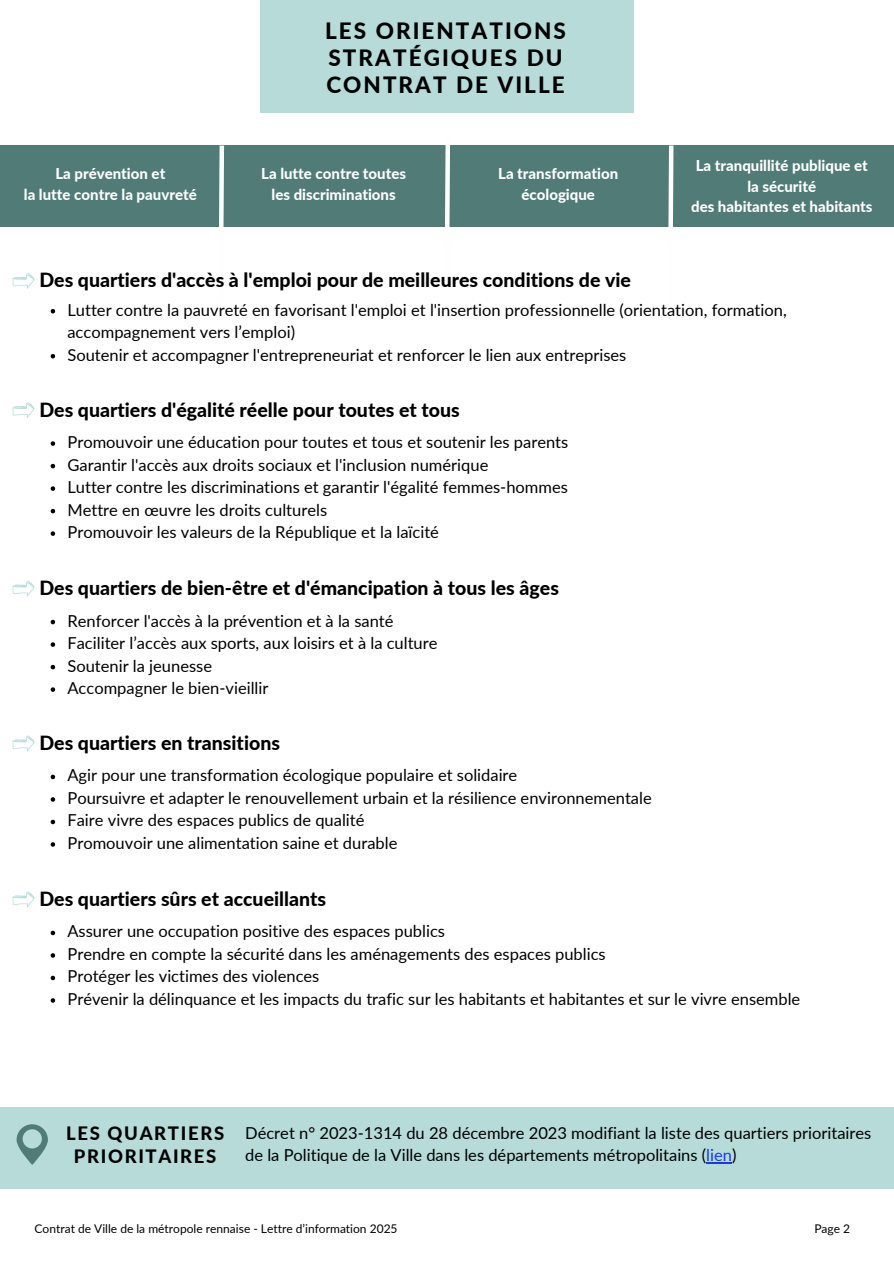
<style>
.page{position:relative;width:894px;height:1264px;background:#fff}
.page>*{position:absolute;margin:0;border:0;box-sizing:border-box;transform-origin:0 0}
.t1{font:800 22.5px/27px "Lato";letter-spacing:.09em;color:#000}
.t2{font:800 19.5px "Lato";color:#000}
.t3{font:800 18.45px/22.5px "Lato";letter-spacing:.09em;color:#000;text-align:center}
.t4{font:16.5px/22.5px "Lato";color:#000}
.t5{font:800 15px/20.2px "Lato";color:#fefefe;text-align:center}
.t6{font:12px "Lato";color:#000}
.s1{color:#183aee}
</style>
<div class="page">
<div style="left:260px;top:0;width:373px;height:113px;background:#b6dbd9"></div>
<div style="left:0;top:146px;width:893px;height:81px;background:#517b77"></div>
<svg style="left:442px;top:145px;width:10px;height:82px"></svg>
<svg style="left:216px;top:145px;width:10px;height:82px"></svg>
<svg style="left:665px;top:145px;width:10px;height:82px"></svg>
<svg style="left:12px;top:273px;width:22px;height:16px"></svg>
<svg style="left:12px;top:402px;width:22px;height:16px"></svg>
<svg style="left:12px;top:580px;width:22px;height:16px"></svg>
<svg style="left:12px;top:735px;width:22px;height:16px"></svg>
<svg style="left:12px;top:891px;width:22px;height:16px"></svg>
<div style="left:0;top:1107px;width:893px;height:81px;background:#b6dbd9"></div>
<svg style="left:17px;top:1124px;width:31px;height:40px"></svg>
<svg style="left:51px;top:309px;width:4px;height:4px"></svg>
<svg style="left:51px;top:354px;width:4px;height:4px"></svg>
<svg style="left:51px;top:441px;width:4px;height:5px"></svg>
<svg style="left:51px;top:464px;width:4px;height:4px"></svg>
<svg style="left:51px;top:486px;width:4px;height:5px"></svg>
<svg style="left:51px;top:509px;width:4px;height:4px"></svg>
<svg style="left:51px;top:531px;width:4px;height:5px"></svg>
<svg style="left:51px;top:620px;width:4px;height:4px"></svg>
<svg style="left:51px;top:642px;width:4px;height:5px"></svg>
<svg style="left:51px;top:665px;width:4px;height:4px"></svg>
<svg style="left:51px;top:687px;width:4px;height:5px"></svg>
<svg style="left:51px;top:774px;width:4px;height:5px"></svg>
<svg style="left:51px;top:797px;width:4px;height:4px"></svg>
<svg style="left:51px;top:819px;width:4px;height:5px"></svg>
<svg style="left:51px;top:842px;width:4px;height:4px"></svg>
<svg style="left:51px;top:930px;width:4px;height:5px"></svg>
<svg style="left:51px;top:953px;width:4px;height:4px"></svg>
<svg style="left:51px;top:975px;width:4px;height:5px"></svg>
<svg style="left:51px;top:998px;width:4px;height:4px"></svg>
<svg style="left:706px;top:1162px;width:25px;height:1px"></svg>
<h4 class="t1" style="left:325px;top:17px;width:242px">LES ORIENTATIONS<br>STRATÉGIQUES DU<br>CONTRAT DE VILLE</h4>
<p class="t5" style="left:24px;top:163px;width:174px">La prévention et<br>la lutte contre la pauvreté</p>
<h1 class="t5" style="left:498px;top:163px;width:121px">La transformation écologique</h1>
<p class="t5" style="left:261px;top:163px;width:146px">La lutte contre toutes les discriminations</p>
<p class="t2" style="left:39px;top:268px;width:593px">Des quartiers d'accès à l'emploi pour de meilleures conditions de vie</p>
<h4 class="t5" style="left:691px;top:155px;width:183px">La tranquillité publique et la sécurité<br>des habitantes et habitants</h4>
<p class="t4" style="left:67px;top:298px;width:720px">Lutter contre la pauvreté en favorisant l'emploi et l'insertion professionnelle (orientation, formation, accompagnement vers l’emploi)</p>
<p class="t4" style="left:67px;top:343px;width:560px">Soutenir et accompagner l'entrepreneuriat et renforcer le lien aux entreprises</p>
<h3 class="t2" style="left:39px;top:397px;width:422px">Des quartiers d'égalité réelle pour toutes et tous</h3>
<p class="t4" style="left:67px;top:430px;width:502px">Promouvoir une éducation pour toutes et tous et soutenir les parents</p>
<p class="t4" style="left:67px;top:453px;width:422px">Garantir l'accès aux droits sociaux et l'inclusion numérique</p>
<p class="t4" style="left:67px;top:475px;width:502px">Lutter contre les discriminations et garantir l'égalité femmes-hommes</p>
<p class="t4" style="left:67px;top:498px;width:261px">Mettre en œuvre les droits culturels</p>
<h3 class="t4" style="left:67px;top:520px;width:373px">Promouvoir les valeurs de la République et la laïcité</h3>
<p class="t2" style="left:39px;top:576px;width:521px">Des quartiers de bien-être et d'émancipation à tous les âges</p>
<p class="t4" style="left:67px;top:609px;width:327px">Renforcer l'accès à la prévention et à la santé</p>
<p class="t4" style="left:67px;top:631px;width:371px">Faciliter l’accès aux sports, aux loisirs et à la culture</p>
<p class="t4" style="left:67px;top:654px;width:146px">Soutenir la jeunesse</p>
<p class="t4" style="left:67px;top:676px;width:202px">Accompagner le bien-vieillir</p>
<p class="t2" style="left:39px;top:731px;width:242px">Des quartiers en transitions</p>
<h3 class="t4" style="left:67px;top:763px;width:451px">Agir pour une transformation écologique populaire et solidaire</h3>
<p class="t4" style="left:67px;top:786px;width:585px">Poursuivre et adapter le renouvellement urbain et la résilience environnementale</p>
<p class="t4" style="left:67px;top:808px;width:298px">Faire vivre des espaces publics de qualité</p>
<p class="t4" style="left:67px;top:831px;width:331px">Promouvoir une alimentation saine et durable</p>
<p class="t2" style="left:39px;top:886px;width:288px">Des quartiers sûrs et accueillants</p>
<p class="t4" style="left:67px;top:919px;width:379px">Assurer une occupation positive des espaces publics</p>
<h3 class="t4" style="left:67px;top:942px;width:539px">Prendre en compte la sécurité dans les aménagements des espaces publics</h3>
<p class="t4" style="left:67px;top:964px;width:253px">Protéger les victimes des violences</p>
<p class="t4" style="left:67px;top:987px;width:734px">Prévenir la délinquance et les impacts du trafic sur les habitants et habitantes et sur le vivre ensemble</p>
<p class="t3" style="left:66px;top:1121px;width:159px">LES QUARTIERS<br>PRIORITAIRES</p>
<p class="t4" style="left:245px;top:1121px;width:627px">Décret n° 2023-1314 du 28 décembre 2023 modifiant la liste des quartiers prioritaires de la Politique de la Ville dans les départements métropolitains (<span class="s1">lien</span>)</p>
<h4 class="t6" style="left:35px;top:1221px;width:364px">Contrat de Ville de la métropole rennaise - Lettre d’information 2025</h4>
<h4 class="t6" style="left:814px;top:1221px;width:37px">Page 2</h4>
</div>
